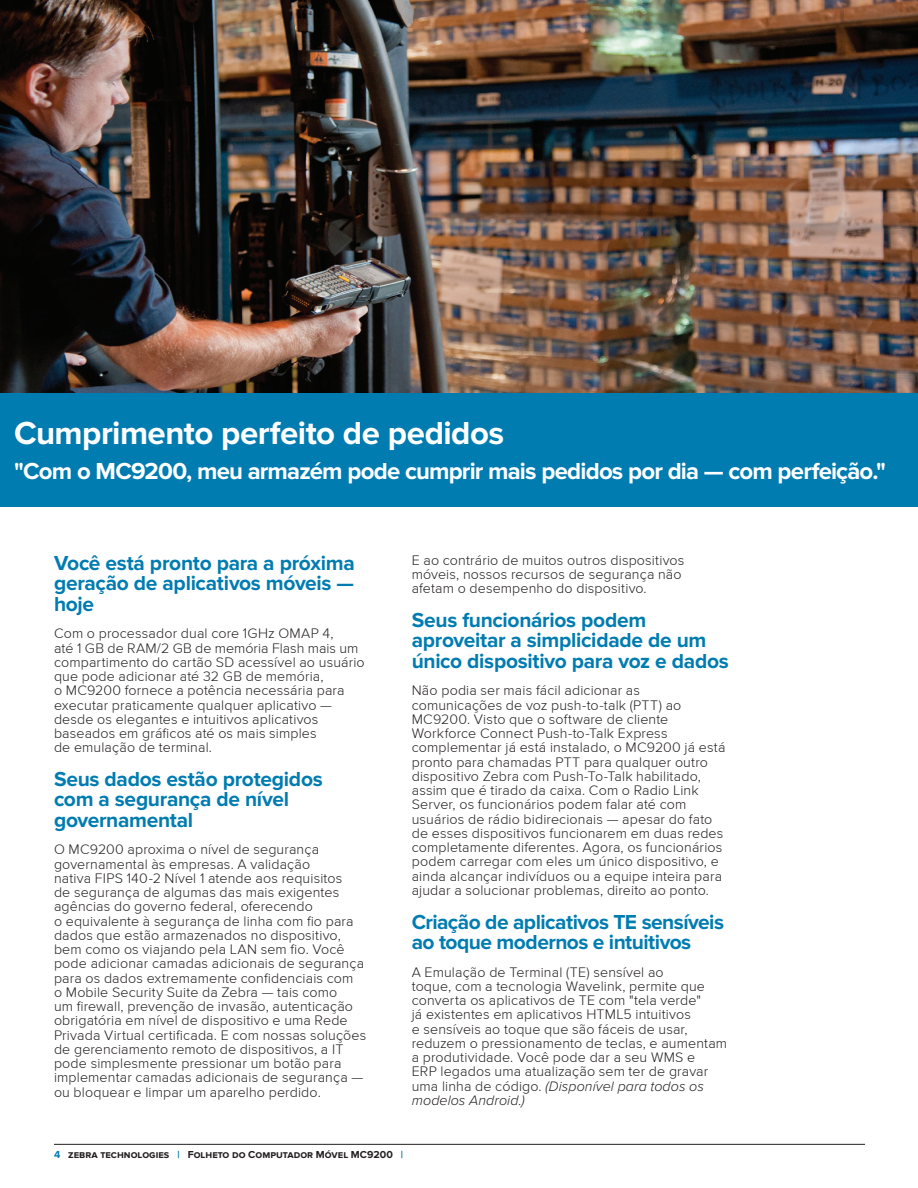
<style>
.page{position:relative;width:918px;height:1188px;background:#fff}
.page>*{position:absolute;margin:0;border:0;box-sizing:border-box;transform-origin:0 0}
.Title_Headline{font:700 33px "Proxima Nova";letter-spacing:-.015em;color:#fff}
.Title_Headline-2{font:700 24px "Proxima Nova";letter-spacing:-.035em;color:#fff}
.Heading_3_Bold_-_Blu{font:700 21px/20.2px "Proxima Nova";letter-spacing:-.015em;color:#007cb1}
.Body_Copy{font:300 14.25px/14.2px "Proxima Nova";letter-spacing:.01em;color:#231f20}
.t1{font:700 10.5px "Proxima Nova";color:#231f20}
.s1{font-style:italic}
.s2{color:#007cb1}
</style>
<div class="page">
<hr style="left:54px;top:1144px;width:811px;height:1px;background:#231f20">
<img style="left:0;top:0;width:918px;height:393px">
<div style="left:0;top:393px;width:918px;height:114px;background:#007cb1"></div>
<p class="Title_Headline" style="left:14px;top:414px;width:492px">Cumprimento perfeito de pedidos</p>
<p class="Title_Headline-2" style="left:14px;top:457px;width:873px">"Com o MC9200, meu armazém pode cumprir mais pedidos por dia — com perfeição."</p>
<p class="Heading_3_Bold_-_Blu" style="left:54px;top:554px;width:302px;text-align:justify">Você está pronto para a próxima geração de aplicativos móveis — hoje</p>
<p class="Body_Copy" style="left:54px;top:627px;width:312px">Com o processador dual core 1GHz OMAP 4,<br>até 1 GB de RAM/2 GB de memória Flash mais um compartimento do cartão SD acessível ao usuário que pode adicionar até 32 GB de memória,<br>o MC9200 fornece a potência necessária para executar praticamente qualquer aplicativo — desde os elegantes e intuitivos aplicativos baseados em gráficos até os mais simples<br>de emulação de terminal.</p>
<p class="Heading_3_Bold_-_Blu" style="left:54px;top:770px;width:270px">Seus dados estão protegidos com a segurança de nível governamental</p>
<p class="Body_Copy" style="left:54px;top:843px;width:314px">O MC9200 aproxima o nível de segurança governamental às empresas. A validação<br>nativa FIPS 140-2 Nível 1 atende aos requisitos<br>de segurança de algumas das mais exigentes agências do governo federal, oferecendo<br>o equivalente à segurança de linha com fio para dados que estão armazenados no dispositivo, bem como os viajando pela LAN sem fio. Você pode adicionar camadas adicionais de segurança para os dados extremamente confidenciais com<br>o Mobile Security Suite da Zebra — tais como<br>um firewall, prevenção de invasão, autenticação obrigatória em nível de dispositivo e uma Rede Privada Virtual certificada. E com nossas soluções de gerenciamento remoto de dispositivos, a IT pode simplesmente pressionar um botão para implementar camadas adicionais de segurança — ou bloquear e limpar um aparelho perdido.</p>
<p class="Body_Copy" style="left:412px;top:553px;width:274px">E ao contrário de muitos outros dispositivos móveis, nossos recursos de segurança não afetam o desempenho do dispositivo.</p>
<p class="Heading_3_Bold_-_Blu" style="left:412px;top:611px;width:319px">Seus funcionários podem aproveitar a simplicidade de um único dispositivo para voz e dados</p>
<p class="Body_Copy" style="left:412px;top:684px;width:315px">Não podia ser mais fácil adicionar as comunicações de voz push-to-talk (PTT) ao MC9200. Visto que o software de cliente Workforce Connect Push-to-Talk Express complementar já está instalado, o MC9200 já está pronto para chamadas PTT para qualquer outro dispositivo Zebra com Push-To-Talk habilitado, assim que é tirado da caixa. Com o Radio Link Server, os funcionários podem falar até com usuários de rádio bidirecionais — apesar do fato de esses dispositivos funcionarem em duas redes completamente diferentes. Agora, os funcionários podem carregar com eles um único dispositivo, e ainda alcançar indivíduos ou a equipe inteira para ajudar a solucionar problemas, direito ao ponto.</p>
<p class="Heading_3_Bold_-_Blu" style="left:412px;top:912px;width:314px">Criação de aplicativos TE sensíveis ao toque modernos e intuitivos</p>
<p class="Body_Copy" style="left:412px;top:965px;width:317px">A Emulação de Terminal (TE) sensível ao<br>toque, com a tecnologia Wavelink, permite que converta os aplicativos de TE com "tela verde"<br>já existentes em aplicativos HTML5 intuitivos<br>e sensíveis ao toque que são fáceis de usar, reduzem o pressionamento de teclas, e aumentam a produtividade. Você pode dar a seu WMS e<br>ERP legados uma atualização sem ter de gravar uma linha de código. <span class="s1">(Disponível para todos os modelos Android.)</span></p>
<p class="t1" style="left:54px;top:1148px;width:351px"><span class="s2">4</span> zebra technologies <span class="s2">|</span> Folheto do Computador Móvel MC9200 <span class="s2">|</span></p>
</div>
